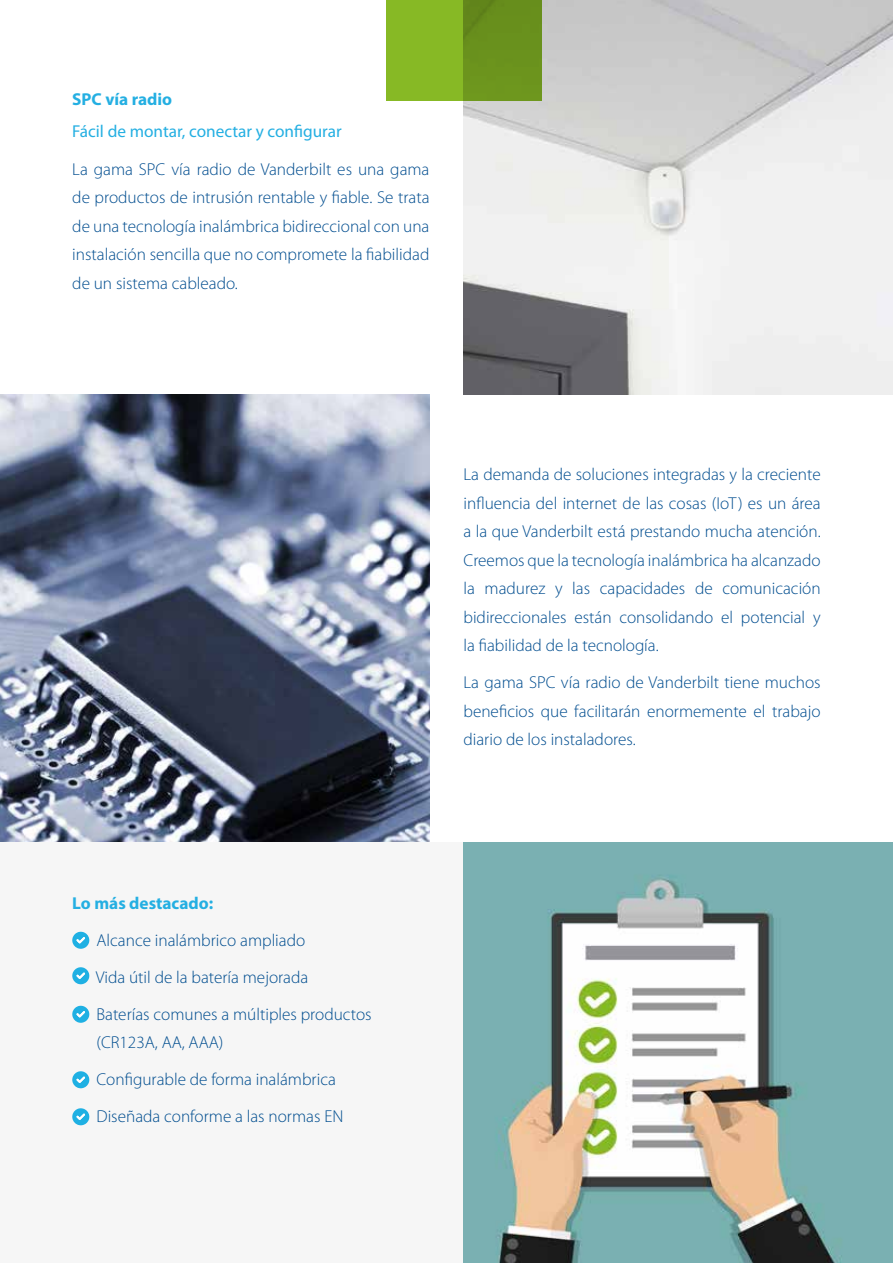
<style>
.page{position:relative;width:893px;height:1263px;background:#fff}
.page>*{position:absolute;margin:0;border:0;box-sizing:border-box;transform-origin:0 0}
.t1{font:300 17.25px/28.5px "Myriad Pro";color:#004d8f;text-align:justify}
.t2{font:17.25px "Myriad Pro";color:#24afe2}
.t3{font:700 17.25px "Myriad Pro";color:#24afe2}
</style>
<div class="page">
<img style="left:463px;top:0;width:430px;height:394px">
<img style="left:0;top:394px;width:429px;height:448px">
<svg style="left:386px;top:0;width:155px;height:101px"></svg>
<div style="left:0;top:842px;width:893px;height:421px;background:#f6f6f6"></div>
<svg style="left:72px;top:932px;width:17px;height:17px"></svg>
<svg style="left:72px;top:967px;width:17px;height:17px"></svg>
<svg style="left:72px;top:1006px;width:17px;height:17px"></svg>
<svg style="left:72px;top:1071px;width:17px;height:17px"></svg>
<svg style="left:72px;top:1108px;width:17px;height:17px"></svg>
<img style="left:463px;top:842px;width:430px;height:421px">
<p class="t3" style="left:72px;top:88px;width:101px">SPC vía radio</p>
<p class="t2" style="left:72px;top:121px;width:271px">Fácil de montar, conectar y configurar</p>
<p class="t1" style="left:72px;top:155px;width:359px">La gama SPC vía radio de Vanderbilt es una gama de productos de intrusión rentable y fiable. Se trata de una tecnología inalámbrica bidireccional con una instalación sencilla que no compromete la fiabilidad de un sistema cableado.</p>
<p class="t3" style="left:72px;top:892px;width:143px">Lo más destacado:</p>
<p class="t1" style="left:96px;top:922px;width:277px;line-height:37px;text-align:left">Alcance inalámbrico ampliado<br>Vida útil de la batería mejorada<br>Baterías comunes a múltiples productos</p>
<p class="t1" style="left:97px;top:1024px;width:248px;line-height:37px;text-align:left">(CR123A, AA, AAA)<br>Configurable de forma inalámbrica<br>Diseñada conforme a las normas EN</p>
<p class="t1" style="left:463px;top:460px;width:359px">La demanda de soluciones integradas y la creciente influencia del internet de las cosas (IoT) es un área a la que Vanderbilt está prestando mucha atención.<br>Creemos que la tecnología inalámbrica ha alcanzado la madurez y las capacidades de comunicación bidireccionales están consolidando el potencial y la fiabilidad de la tecnología.</p>
<p class="t1" style="left:463px;top:668px;width:359px">La gama SPC vía radio de Vanderbilt tiene muchos beneficios que facilitarán enormemente el trabajo diario de los instaladores.</p>
</div>
